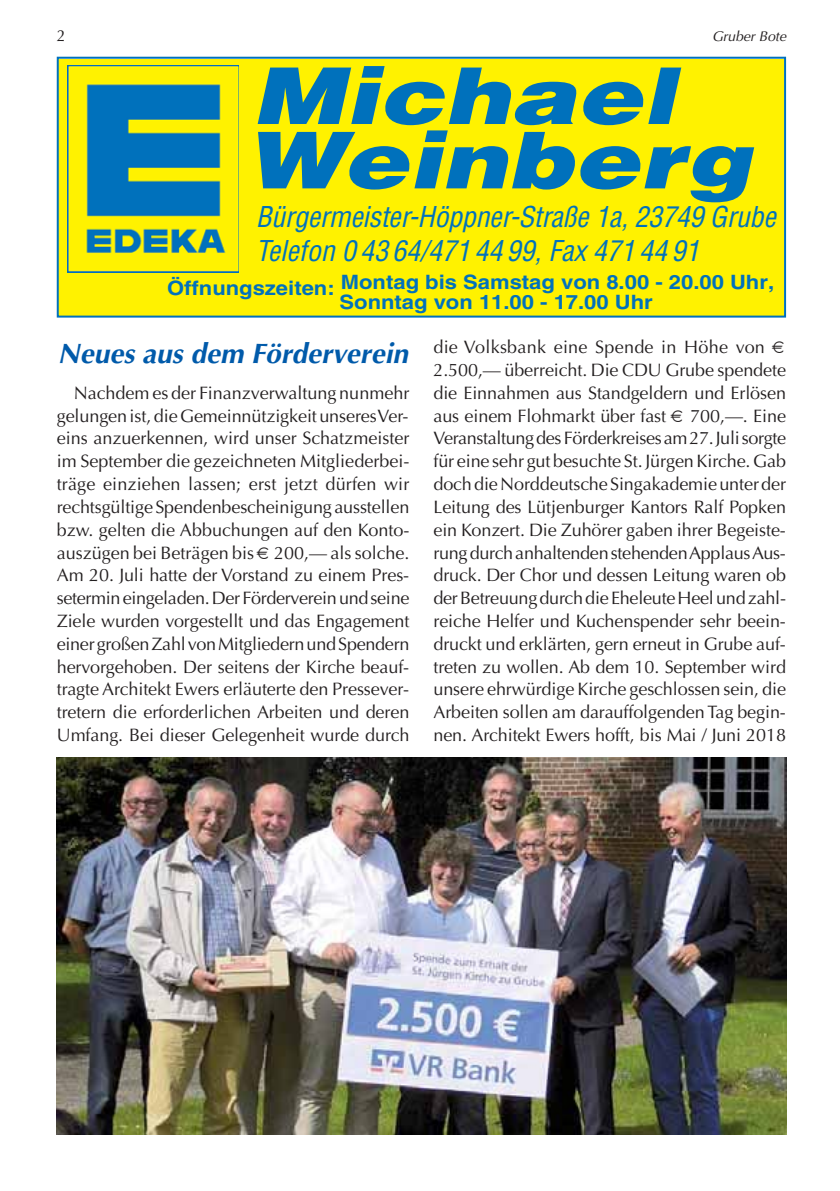
<style>
.page{position:relative;width:840px;height:1191px;background:#fff}
.page>*{position:absolute;margin:0;border:0;box-sizing:border-box;transform-origin:0 0}
.t1{font:italic condensed 28px/33.6px "Helvetica";letter-spacing:-.01em;color:#0071bc}
.t2{font:italic 700 28px "Optima";color:#005aaa}
.t3{font:700 19.8px/20px "Helvetica";color:#0071bc;scale:1.11 1}
.t4{font:18px/22.8px "Optima";letter-spacing:-.005em;color:#231f20;text-align:justify}
.t5{font:16px "Optima";color:#231f20}
.t6{font:italic 14px "Optima";color:#231f20}
</style>
<div class="page">
<div style="left:59px;top:59px;width:724px;height:256px;background:#fff200"></div>
<div style="left:57px;top:57px;width:728px;height:260px;border:2px solid #0071bc"></div>
<svg style="left:257px;top:66px;width:496px;height:136px"></svg>
<img style="left:67px;top:66px;width:171px;height:207px">
<img style="left:57px;top:757px;width:728px;height:377px">
<p class="t5" style="left:57px;top:29px;width:10px">2</p>
<p class="t6" style="left:711px;top:31px;width:75px">Gruber Bote</p>
<h1 class="t1" style="left:256px;top:202px;width:521px">Bürgermeister-Höppner-Straße 1a, 23749 Grube<br>Telefon 0 43 64/471 44 99, Fax 471 44 91</h1>
<p class="t3" style="left:339px;top:273px;width:393px;text-indent:-172px">Öffnungszeiten: Montag bis Samstag von 8.00 - 20.00 Uhr,<br>Sonntag von 11.00 - 17.00 Uhr</p>
<h1 class="t2" style="left:58px;top:341px;width:351px">Neues aus dem Förderverein</h1>
<p class="t4" style="left:57px;top:383px;width:354px;text-indent:17px">Nachdem es der Finanzverwaltung nunmehr gelungen ist, die Gemeinnützigkeit unseres Ver&shy;eins anzuerkennen, wird unser Schatzmeister im September die gezeichneten Mitgliederbei&shy;träge einziehen lassen; erst jetzt dürfen wir rechtsgültige Spendenbescheinigung ausstellen bzw. gelten die Abbuchungen auf den Konto&shy;auszügen bei Beträgen bis 200,— als solche.<br>Am 20. Juli hatte der Vorstand zu einem Pres&shy;setermin eingeladen. Der Förderverein und seine Ziele wurden vorgestellt und das Engagement einer großen Zahl von Mitgliedern und Spendern hervorgehoben. Der seitens der Kirche beauf&shy;tragte Architekt Ewers erläuterte den Pressever&shy;tretern die erforderlichen Arbeiten und deren Umfang. Bei dieser Gelegenheit wurde durch</p>
<p class="t4" style="left:433px;top:337px;width:354px;text-align:left">die Volksbank eine Spende in Höhe von 2.500,— überreicht. Die CDU Grube spendete die Einnahmen aus Standgeldern und Erlösen aus einem Flohmarkt über fast</p>
<p class="t4" style="left:433px;top:406px;width:354px;text-indent:257px">700,—. Eine Veranstaltung des Förderkreises am 27. Juli sorgte für eine sehr gut besuchte St. Jürgen Kirche. Gab doch die Norddeutsche Singakademie unter der Leitung des Lütjenburger Kantors Ralf Popken ein Konzert. Die Zuhörer gaben ihrer Begeiste&shy;rung durch anhaltenden stehenden Applaus Aus&shy;druck. Der Chor und dessen Leitung waren ob der Betreuung durch die Eheleute Heel und zahl&shy;reiche Helfer und Kuchenspender sehr beein&shy;druckt und erklärten, gern erneut in Grube auf&shy;treten zu wollen. Ab dem 10. September wird unsere ehrwürdige Kirche geschlossen sein, die Arbeiten sollen am darauffolgenden Tag begin&shy;nen. Architekt Ewers hofft, bis Mai / Juni 2018</p>
</div>
